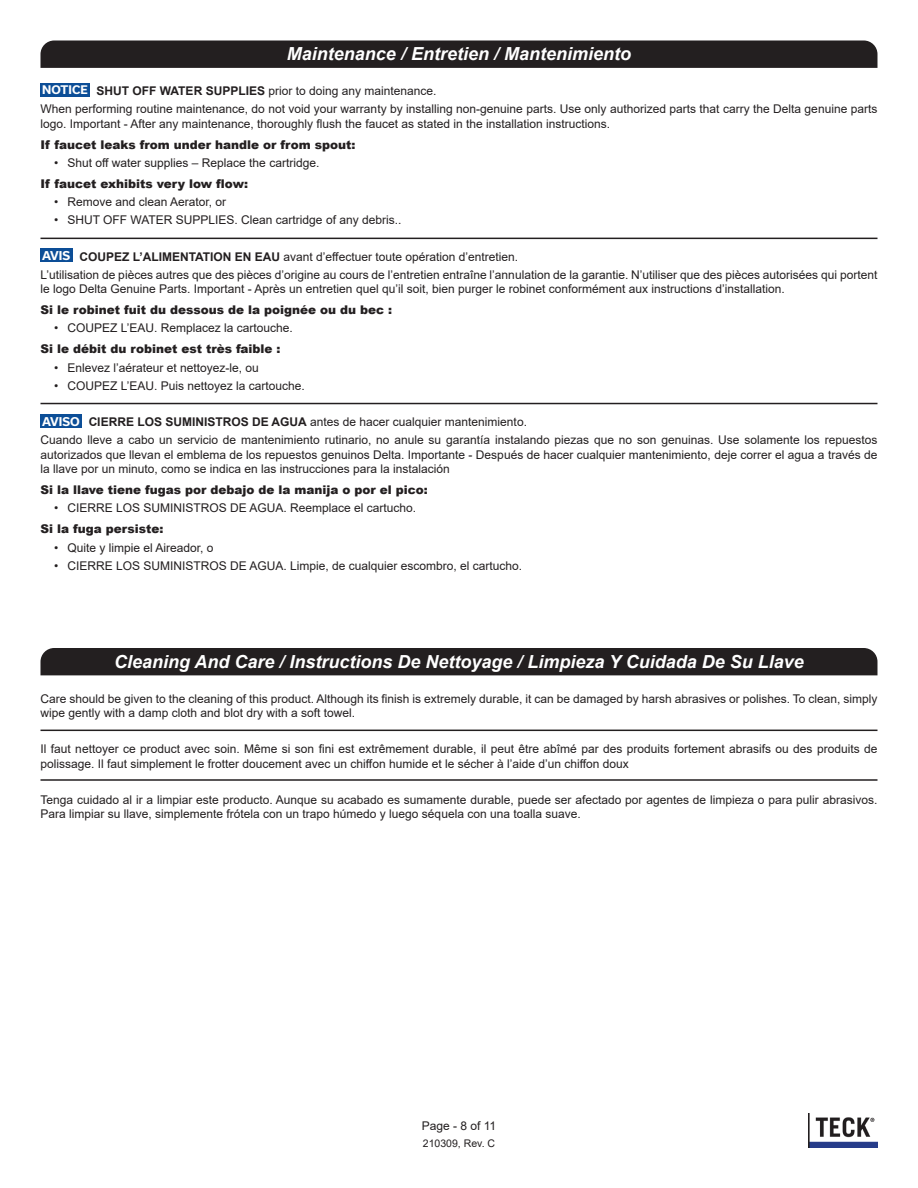
<style>
.page{position:relative;width:918px;height:1188px;background:#fff}
.page>*{position:absolute;margin:0;border:0;box-sizing:border-box;transform-origin:0 0}
.Section_Heading{font:italic 700 18px "Arial";color:#fff}
.Body_Text{font:12px/14.4px "Arial";color:#231f20}
.t1{font:900 12px "Arial";color:#231f20}
.t2{font:700 11.7px "Usual";color:#fff}
.t3{font:700 11.55px "Usual";color:#fff}
.t4{font:700 11.4px "Usual";color:#fff}
.t5{font:10.5px "Arial";color:#231f20}
.s1{font-weight:700}
</style>
<div class="page">
<div style="left:40px;top:648px;width:837px;height:27px;background:#231f20"></div>
<hr style="left:40px;top:779px;width:838px;height:2px;background:#231f20">
<hr style="left:40px;top:730px;width:838px;height:1px;background:#231f20">
<svg style="left:40px;top:40px;width:837px;height:28px;background:#282425"></svg>
<div style="left:40px;top:83px;width:50px;height:13px;background:#0c4e97"></div>
<div style="left:40px;top:249px;width:33px;height:13px;background:#0c4e97"></div>
<div style="left:40px;top:414px;width:42px;height:14px;background:#0c4e97"></div>
<hr style="left:40px;top:403px;width:838px;height:1px;background:#231f20">
<hr style="left:40px;top:238px;width:838px;height:1px;background:#231f20">
<img style="left:809px;top:1114px;width:69px;height:33px">
<p class="Section_Heading" style="left:287px;top:42px;width:346px">Maintenance / Entretien / Mantenimiento</p>
<p class="t4" style="left:42px;top:83px;width:47px">NOTICE</p>
<p class="Body_Text" style="left:97px;top:84px;width:341px"><span class="s1">SHUT OFF WATER SUPPLIES</span> prior to doing any maintenance.</p>
<p class="Body_Text" style="left:40px;top:102px;width:838px">When performing routine maintenance, do not void your warranty by installing non-genuine parts. Use only authorized parts that carry the Delta genuine parts logo. Important - After any maintenance, thoroughly flush the faucet as stated in the installation instructions.</p>
<p class="t1" style="left:40px;top:136px;width:317px">If faucet leaks from under handle or from spout:</p>
<p class="Body_Text" style="left:54px;top:155px;width:267px">• Shut off water supplies – Replace the cartridge.</p>
<p class="t1" style="left:40px;top:175px;width:209px">If faucet exhibits very low flow:</p>
<p class="Body_Text" style="left:54px;top:195px;width:174px">• Remove and clean Aerator, or</p>
<p class="Body_Text" style="left:54px;top:213px;width:349px">• SHUT OFF WATER SUPPLIES. Clean cartridge of any debris..</p>
<p class="t2" style="left:42px;top:249px;width:30px">AVIS</p>
<p class="Body_Text" style="left:79px;top:249px;width:440px"><span class="s1">COUPEZ L’ALIMENTATION EN EAU</span> avant d’effectuer toute opération d’entretien.</p>
<p class="Body_Text" style="left:40px;top:267px;width:838px">L’utilisation de pièces autres que des pièces d’origine au cours de l’entretien entraîne l’annulation de la garantie. N’utiliser que des pièces autorisées qui portent le logo Delta Genuine Parts. Important - Après un entretien quel qu’il soit, bien purger le robinet conformément aux instructions d’installation.</p>
<p class="t1" style="left:40px;top:301px;width:353px">Si le robinet fuit du dessous de la poignée ou du bec :</p>
<p class="Body_Text" style="left:54px;top:321px;width:240px">• COUPEZ L’EAU. Remplacez la cartouche.</p>
<p class="t1" style="left:40px;top:340px;width:242px">Si le débit du robinet est très faible :</p>
<p class="Body_Text" style="left:54px;top:360px;width:206px">• Enlevez l’aérateur et nettoyez-le, ou</p>
<p class="Body_Text" style="left:54px;top:378px;width:252px">• COUPEZ L’EAU. Puis nettoyez la cartouche.</p>
<p class="t3" style="left:42px;top:415px;width:39px">AVISO</p>
<p class="Body_Text" style="left:89px;top:415px;width:440px"><span class="s1">CIERRE LOS SUMINISTROS DE AGUA</span> antes de hacer cualquier mantenimiento.</p>
<p class="Body_Text" style="left:40px;top:433px;width:838px;text-align:justify">Cuando lleve a cabo un servicio de mantenimiento rutinario, no anule su garantía instalando piezas que no son genuinas. Use solamente los repuestos autorizados que llevan el emblema de los repuestos genuinos Delta. Importante - Después de hacer cualquier mantenimiento, deje correr el agua a través de la llave por un minuto, como se indica en las instrucciones para la instalación</p>
<p class="t1" style="left:40px;top:481px;width:389px">Si la llave tiene fugas por debajo de la manija o por el pico:</p>
<p class="Body_Text" style="left:54px;top:501px;width:364px">• CIERRE LOS SUMINISTROS DE AGUA. Reemplace el cartucho.</p>
<p class="t1" style="left:40px;top:520px;width:124px">Si la fuga persiste:</p>
<p class="Body_Text" style="left:54px;top:540px;width:161px">• Quite y limpie el Aireador, o</p>
<p class="Body_Text" style="left:54px;top:558px;width:470px">• CIERRE LOS SUMINISTROS DE AGUA. Limpie, de cualquier escombro, el cartucho.</p>
<p class="Section_Heading" style="left:114px;top:650px;width:691px">Cleaning And Care / Instructions De Nettoyage / Limpieza Y Cuidada De Su Llave</p>
<p class="Body_Text" style="left:40px;top:691px;width:838px">Care should be given to the cleaning of this product. Although its finish is extremely durable, it can be damaged by harsh abrasives or polishes. To clean, simply wipe gently with a damp cloth and blot dry with a soft towel.</p>
<p class="Body_Text" style="left:40px;top:742px;width:838px">Il faut nettoyer ce product avec soin. Même si son fini est extrêmement durable, il peut être abîmé par des produits fortement abrasifs ou des produits de polissage. Il faut simplement le frotter doucement avec un chiffon humide et le sécher à l’aide d’un chiffon doux</p>
<p class="Body_Text" style="left:40px;top:793px;width:838px">Tenga cuidado al ir a limpiar este producto. Aunque su acabado es sumamente durable, puede ser afectado por agentes de limpieza o para pulir abrasivos.<br>Para limpiar su llave, simplemente frótela con un trapo húmedo y luego séquela con una toalla suave.</p>
<p class="Body_Text" style="left:422px;top:1119px;width:76px">Page - 8 of 11</p>
<p class="t5" style="left:423px;top:1136px;width:74px">210309, Rev. C</p>
</div>
